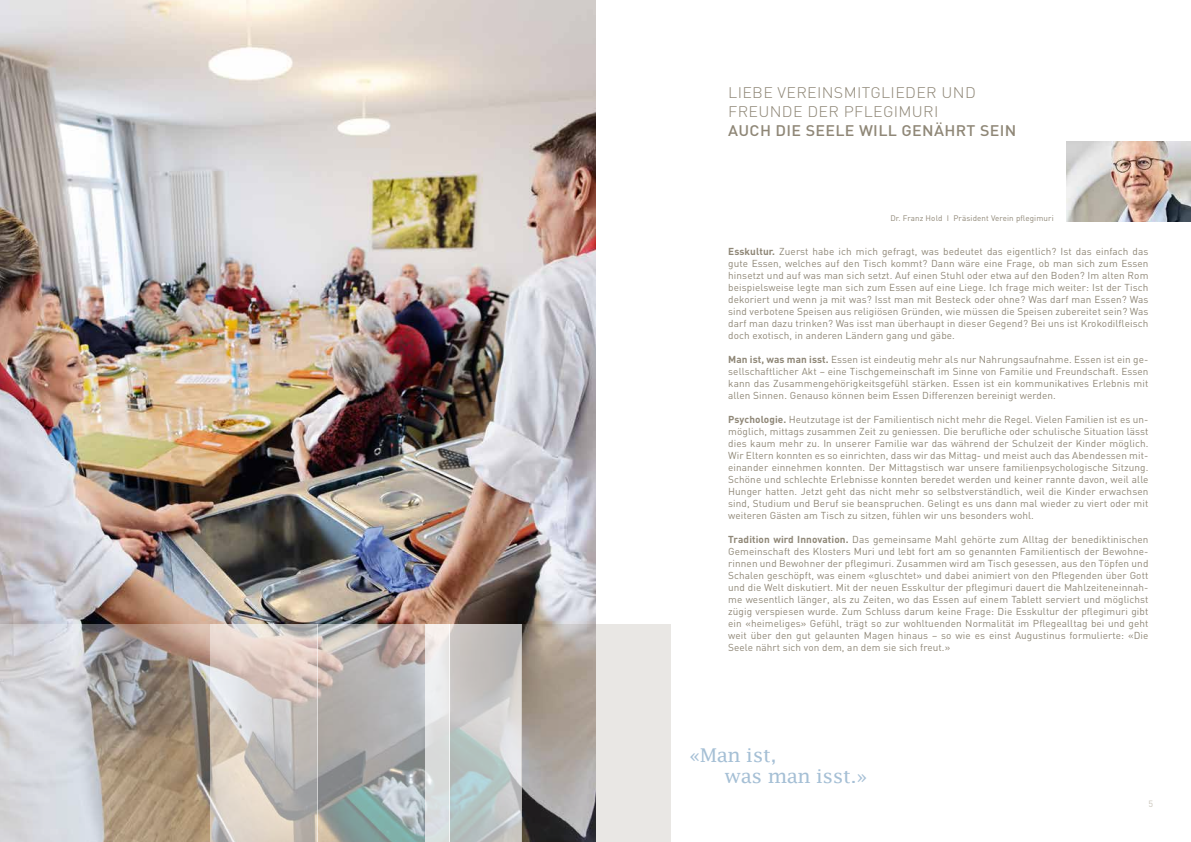
<style>
.page{position:relative;width:1191px;height:842px;background:#fff}
.page>*{position:absolute;margin:0;border:0;box-sizing:border-box;transform-origin:0 0}
.t1{font:19px/21px "Lucida Fax";letter-spacing:-.02em;color:#a5bfd5;scale:1.05 1}
.t2{font:300 15.2px/19.2px "DIN";letter-spacing:.02em;color:#8f8777;scale:1.05 1}
.t3{font:500 15.2px "DIN";letter-spacing:.02em;color:#8f8777;scale:1.05 1}
.t4{font:10px/12px "DIN";letter-spacing:.01em;color:#8f8777;text-align:justify}
.t5{font:9px "DIN";color:#c9c4b9}
.t6{font:8px "DIN";letter-spacing:.015em;color:#8f8777}
.s1{font-weight:700}
</style>
<div class="page">
<img style="left:1066px;top:142px;width:125px;height:79px">
<img style="left:0;top:0;width:595px;height:624px">
<svg style="left:210px;top:624px;width:107px;height:218px"></svg>
<svg style="left:0;top:624px;width:210px;height:218px"></svg>
<svg style="left:317px;top:624px;width:108px;height:218px"></svg>
<svg style="left:449px;top:624px;width:73px;height:218px"></svg>
<div style="left:425px;top:624px;width:24px;height:218px;background:linear-gradient(to bottom,#f3efee,#d2d9db)"></div>
<svg style="left:522px;top:624px;width:149px;height:218px;fill:#e9e7e4"></svg>
<h2 class="t2" style="left:728px;top:83px;width:237px">LIEBE VEREINSMITGLIEDER UND<br>FREUNDE DER PFLEGIMURI</h2>
<h2 class="t3" style="left:728px;top:121px;width:276px">AUCH DIE SEELE WILL GENÄHRT SEIN</h2>
<p class="t6" style="left:890px;top:213px;width:165px">Dr. Franz Hold I Präsident Verein pflegimuri</p>
<p class="t4" style="left:728px;top:245px;width:422px"><span class="s1">Esskultur.</span> Zuerst habe ich mich gefragt, was bedeutet das eigentlich? Ist das einfach das gute Essen, welches auf den Tisch kommt? Dann wäre eine Frage, ob man sich zum Essen hinsetzt und auf was man sich setzt. Auf einen Stuhl oder etwa auf den Boden? Im alten Rom beispielsweise legte man sich zum Essen auf eine Liege. Ich frage mich weiter: Ist der Tisch dekoriert und wenn ja mit was? Isst man mit Besteck oder ohne? Was darf man Essen? Was sind verbotene Speisen aus religiösen Gründen, wie müssen die Speisen zubereitet sein? Was darf man dazu trinken? Was isst man überhaupt in dieser Gegend? Bei uns ist Krokodilfleisch doch exotisch, in anderen Ländern gang und gäbe.</p>
<p class="t4" style="left:728px;top:353px;width:422px"><span class="s1">Man ist, was man isst.</span> Essen ist eindeutig mehr als nur Nahrungsaufnahme. Essen ist ein ge&shy;sellschaftlicher Akt – eine Tischgemeinschaft im Sinne von Familie und Freundschaft. Essen kann das Zusammengehörigkeitsgefühl stärken. Essen ist ein kommunikatives Erlebnis mit allen Sinnen. Genauso können beim Essen Differenzen bereinigt werden.</p>
<p class="t4" style="left:728px;top:413px;width:422px"><span class="s1">Psychologie.</span> Heutzutage ist der Familientisch nicht mehr die Regel. Vielen Familien ist es un&shy;möglich, mittags zusammen Zeit zu geniessen. Die berufliche oder schulische Situation lässt dies kaum mehr zu. In unserer Familie war das während der Schulzeit der Kinder möglich.<br>Wir Eltern konnten es so einrichten, dass wir das Mittag- und meist auch das Abendessen mit&shy;einander einnehmen konnten. Der Mittagstisch war unsere familienpsychologische Sitzung.<br>Schöne und schlechte Erlebnisse konnten beredet werden und keiner rannte davon, weil alle Hunger hatten. Jetzt geht das nicht mehr so selbstverständlich, weil die Kinder erwachsen sind, Studium und Beruf sie beanspruchen. Gelingt es uns dann mal wieder zu viert oder mit weiteren Gästen am Tisch zu sitzen, fühlen wir uns besonders wohl.</p>
<p class="t4" style="left:728px;top:533px;width:422px"><span class="s1">Tradition wird Innovation.</span> Das gemeinsame Mahl gehörte zum Alltag der benediktinischen Gemeinschaft des Klosters Muri und lebt fort am so genannten Familientisch der Bewohne&shy;rinnen und Bewohner der pflegimuri. Zusammen wird am Tisch gesessen, aus den Töpfen und Schalen geschöpft, was einem «gluschtet» und dabei animiert von den Pflegenden über Gott und die Welt diskutiert. Mit der neuen Esskultur der pflegimuri dauert die Mahlzeiteneinnah&shy;me wesentlich länger, als zu Zeiten, wo das Essen auf einem Tablett serviert und möglichst zügig verspiesen wurde. Zum Schluss darum keine Frage: Die Esskultur der pflegimuri gibt ein «heimeliges» Gefühl, trägt so zur wohltuenden Normalität im Pflegealltag bei und geht weit über den gut gelaunten Magen hinaus – so wie es einst Augustinus formulierte: «Die Seele nährt sich von dem, an dem sie sich freut.»</p>
<h1 class="t1" style="left:724px;top:745px;width:138px;text-indent:-36px">«Man ist,<br>was man isst.»</h1>
<p class="t5" style="left:1148px;top:798px;width:6px">5</p>
</div>
